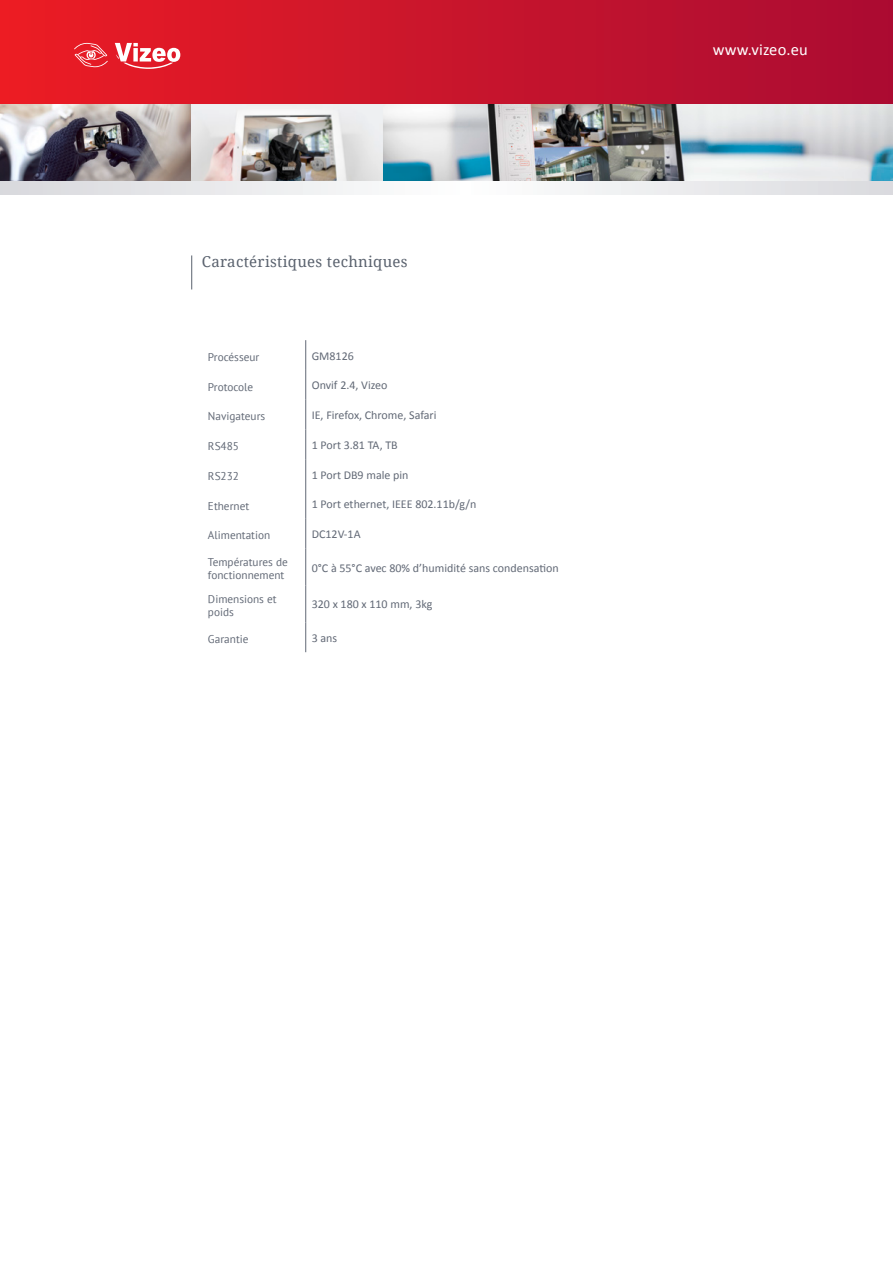
<style>
.page{position:relative;width:893px;height:1263px;background:#fff}
.page>*{position:absolute;margin:0;border:0;box-sizing:border-box;transform-origin:0 0}
.H1____Designation{font:16.5px "Calibri";letter-spacing:.01em;color:#fff}
.H2____Chapitres{font:15px "Droid Serif";letter-spacing:.02em;color:#5a626e}
.Colonne_02____Caract{font:12px "Calibri";color:#626976}
.Colonne_01____Design{font:11.25px/13.5px "PT Sans";color:#626976}
</style>
<div class="page">
<div style="left:0;top:0;width:893px;height:105px;background:linear-gradient(to right,#eb1d24,#a90c33)"></div>
<svg style="left:0;top:181px;width:893px;height:13px"></svg>
<hr style="left:305px;top:340px;width:1px;height:30px;background:#626976">
<hr style="left:305px;top:370px;width:1px;height:30px;background:#626976">
<svg style="left:305px;top:400px;width:1px;height:29px"></svg>
<hr style="left:305px;top:429px;width:1px;height:30px;background:#626976">
<hr style="left:305px;top:459px;width:1px;height:30px;background:#626976">
<hr style="left:305px;top:489px;width:1px;height:30px;background:#626976">
<svg style="left:305px;top:519px;width:1px;height:29px"></svg>
<hr style="left:305px;top:548px;width:1px;height:37px;background:#626976">
<hr style="left:305px;top:585px;width:1px;height:37px;background:#626976">
<hr style="left:305px;top:622px;width:1px;height:30px;background:#626976">
<hr style="left:191px;top:255px;width:1px;height:34px;background:#5a626e">
<img style="left:0;top:105px;width:893px;height:76px">
<svg style="left:74px;top:43px;width:34px;height:24px"></svg>
<svg style="left:115px;top:43px;width:65px;height:26px"></svg>
<p class="H2____Chapitres" style="left:202px;top:253px;width:207px">Caractéristiques techniques</p>
<p class="Colonne_01____Design" style="left:208px;top:350px;width:53px">Procésseur</p>
<p class="Colonne_02____Caract" style="left:312px;top:348px;width:44px">GM8126</p>
<p class="Colonne_01____Design" style="left:208px;top:380px;width:47px">Protocole</p>
<p class="Colonne_02____Caract" style="left:312px;top:378px;width:77px">Onvif 2.4, Vizeo</p>
<p class="Colonne_01____Design" style="left:208px;top:409px;width:59px">Navigateurs</p>
<p class="Colonne_02____Caract" style="left:312px;top:407px;width:126px">IE, Firefox, Chrome, Safari</p>
<p class="Colonne_01____Design" style="left:208px;top:439px;width:33px">RS485</p>
<p class="Colonne_02____Caract" style="left:312px;top:437px;width:88px">1 Port 3.81 TA, TB</p>
<p class="Colonne_01____Design" style="left:208px;top:469px;width:33px">RS232</p>
<p class="Colonne_02____Caract" style="left:312px;top:467px;width:98px">1 Port DB9 male pin</p>
<p class="Colonne_01____Design" style="left:208px;top:499px;width:43px">Ethernet</p>
<p class="Colonne_02____Caract" style="left:312px;top:497px;width:166px">1 Port ethernet, IEEE 802.11b/g/n</p>
<p class="Colonne_01____Design" style="left:208px;top:528px;width:64px">Alimentation</p>
<p class="Colonne_02____Caract" style="left:312px;top:527px;width:50px">DC12V-1A</p>
<p class="Colonne_01____Design" style="left:208px;top:555px;width:81px">Températures de fonctionnement</p>
<p class="Colonne_02____Caract" style="left:312px;top:560px;width:248px">0°C à 55°C avec 80% d’humidité sans condensation</p>
<p class="Colonne_01____Design" style="left:208px;top:592px;width:70px">Dimensions et poids</p>
<p class="Colonne_02____Caract" style="left:312px;top:597px;width:122px">320 x 180 x 110 mm, 3kg</p>
<p class="Colonne_01____Design" style="left:208px;top:632px;width:42px">Garantie</p>
<p class="Colonne_02____Caract" style="left:312px;top:630px;width:27px">3 ans</p>
<p class="H1____Designation" style="left:713px;top:39px;width:97px">www.vizeo.eu</p>
</div>
